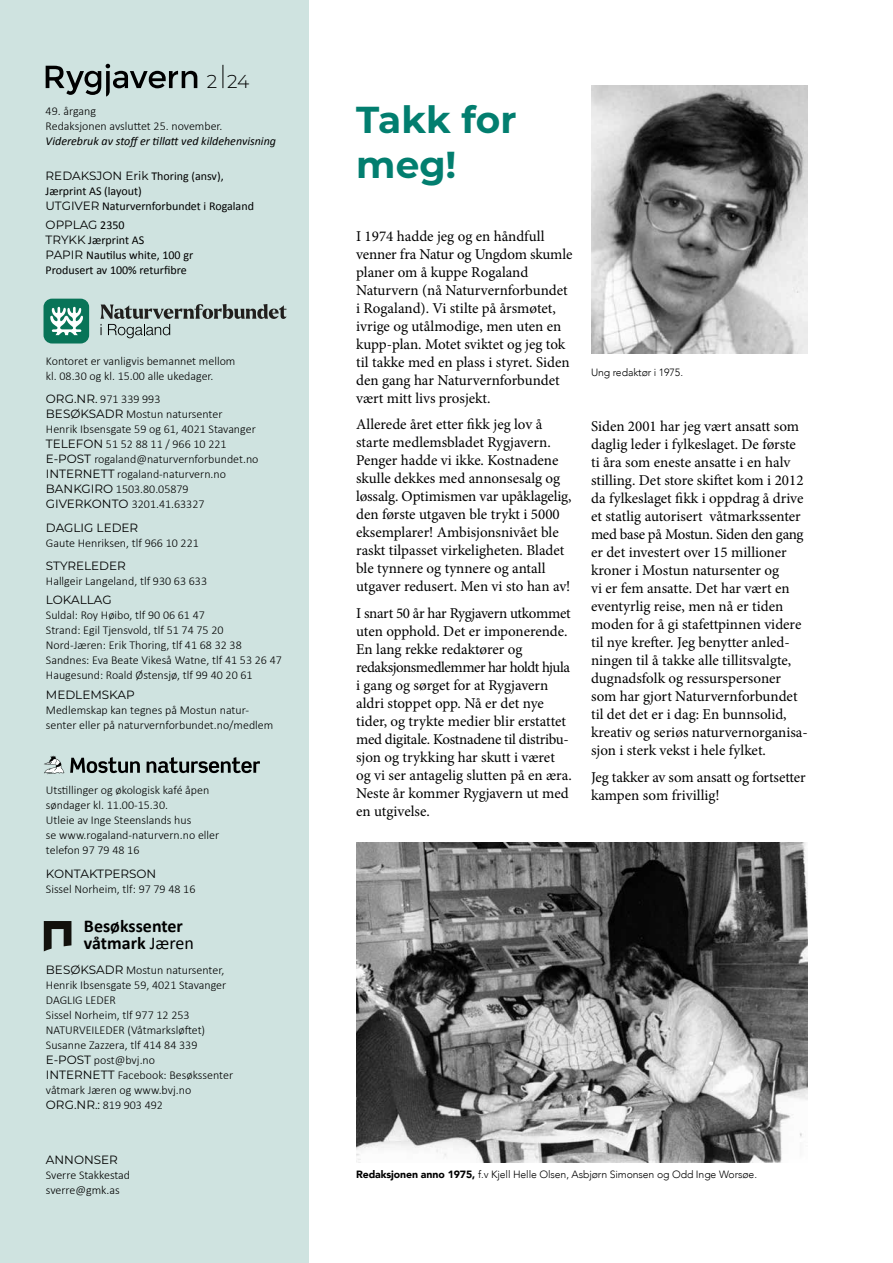
<style>
.page{position:relative;width:893px;height:1263px;background:#fff}
.page>*{position:absolute;margin:0;border:0;box-sizing:border-box;transform-origin:0 0}
.t1{font:700 37.5px/45px "Montserrat";color:#027e6f}
.t2{font:300 18.6px "Montserrat";color:#000}
.t3{font:700 18px/16.5px "Calibri";color:#000}
.t4{font:15px/18px "Minion Pro";letter-spacing:-.005em;color:#000}
.t5{font:300 12px/15px "Calibri";color:#000}
.t6{font:12px/15px "Calibri";color:#000}
.t7{font:12px "Montserrat";color:#000}
.t8{font:italic 12px "Calibri";color:#000}
.t9{font:300 10.5px "Avenir";letter-spacing:-.01em;color:#000}
.s1{font-family:"Montserrat"}
.s2{font-family:"Calibri"}
.s3{font-family:"Montserrat";font-weight:400}
.s4{font-weight:400}
.s5{font-weight:900}
</style>
<div class="page">
<div style="left:0;top:0;width:308px;height:1263px;background:#cfe3e0"></div>
<svg style="left:46px;top:64px;width:151px;height:33px"></svg>
<svg style="left:222px;top:65px;width:1px;height:23px"></svg>
<svg style="left:100px;top:304px;width:186px;height:34px"></svg>
<div style="left:44px;top:299px;width:45px;height:44px;background:#087458;border-radius:8px"></div>
<svg style="left:50px;top:307px;width:33px;height:28px"></svg>
<svg style="left:44px;top:755px;width:96px;height:19px"></svg>
<svg style="left:147px;top:757px;width:113px;height:16px"></svg>
<svg style="left:44px;top:921px;width:27px;height:30px"></svg>
<img style="left:591px;top:85px;width:217px;height:268px">
<img style="left:356px;top:842px;width:452px;height:320px">
<p class="t2" style="left:207px;top:68px;width:44px">2 24</p>
<p class="t5" style="left:46px;top:104px;width:178px">49. årgang<br>Redaksjonen avsluttet 25. november.</p>
<p class="t8" style="left:46px;top:133px;width:232px">Viderebruk av stoff er tillatt ved kildehenvisning</p>
<p class="t6" style="left:46px;top:168px;width:210px"><span class="s1">REDAKSJON Erik</span> Thoring (ansv),<br>Jærprint AS (layout)<br><span class="s1">UTGIVER</span> Naturvernforbundet i Rogaland</p>
<p class="t7" style="left:46px;top:216px;width:80px">OPPLAG <span class="s2">2350</span></p>
<p class="t6" style="left:46px;top:232px;width:149px"><span class="s1">TRYKK</span> Jærprint AS<br><span class="s1">PAPIR</span> Nautilus white, 100 gr<br>Produsert av 100% returfibre</p>
<p class="t5" style="left:46px;top:353px;width:191px">Kontoret er vanligvis bemannet mellom kl. 08.30 og kl. 15.00 alle ukedager.</p>
<p class="t5" style="left:46px;top:391px;width:214px"><span class="s3">ORG.NR.</span> 971 339 993<br><span class="s3">BESØKSADR</span> Mostun natursenter<br>Henrik Ibsensgate 59 og 61, 4021 Stavanger<br><span class="s3">TELEFON</span> 51 52 88 11 / 966 10 221<br><span class="s3">E-POST</span> rogaland@naturvernforbundet.no<br><span class="s3">INTERNETT</span> rogaland-naturvern.no<br><span class="s3">BANKGIRO</span> 1503.80.05879<br><span class="s3">GIVERKONTO</span> 3201.41.63327</p>
<p class="t7" style="left:46px;top:519px;width:94px">DAGLIG LEDER</p>
<p class="t5" style="left:46px;top:535px;width:154px">Gaute Henriksen, tlf 966 10 221</p>
<p class="t7" style="left:46px;top:557px;width:81px">STYRELEDER</p>
<p class="t5" style="left:46px;top:573px;width:163px">Hallgeir Langeland, tlf 930 63 633</p>
<p class="t7" style="left:46px;top:592px;width:67px">LOKALLAG</p>
<p class="t5" style="left:46px;top:608px;width:237px">Suldal: Roy Høibo, tlf 90 06 61 47<br>Strand: Egil Tjensvold, tlf 51 74 75 20<br>Nord-Jæren: Erik Thoring, tlf 41 68 32 38<br>Sandnes: Eva Beate Vikeså Watne, tlf 41 53 26 47<br>Haugesund: Roald Østensjø, tlf 99 40 20 61</p>
<p class="t7" style="left:46px;top:686px;width:90px">MEDLEMSKAP</p>
<p class="t5" style="left:46px;top:702px;width:229px">Medlemskap kan tegnes på Mostun natur&shy;senter eller på naturvernforbundet.no/medlem</p>
<p class="t5" style="left:46px;top:783px;width:175px">Utstillinger og økologisk kafé åpen søndager kl. 11.00-15.30.<br>Utleie av Inge Steenslands hus<br>se www.rogaland-naturvern.no eller telefon 97 79 48 16</p>
<p class="t7" style="left:46px;top:865px;width:112px">KONTAKTPERSON</p>
<p class="t5" style="left:46px;top:881px;width:151px">Sissel Norheim, tlf: 97 79 48 16</p>
<p class="t3" style="left:84px;top:917px;width:111px">Besøkssenter våtmark <span class="s4">Jæren</span></p>
<p class="t5" style="left:46px;top:962px;width:189px"><span class="s3">BESØKSADR</span> Mostun natursenter,<br>Henrik Ibsensgate 59, 4021 Stavanger<br>DAGLIG LEDER<br>Sissel Norheim, tlf 977 12 253<br>NATURVEILEDER (Våtmarksløftet)<br>Susanne Zazzera, tlf 414 84 339<br><span class="s3">E-POST</span> post@bvj.no<br><span class="s3">INTERNETT</span> Facebook: Besøkssenter våtmark Jæren og www.bvj.no<br><span class="s3">ORG.NR.:</span> 819 903 492</p>
<p class="t7" style="left:46px;top:1152px;width:74px">ANNONSER</p>
<p class="t5" style="left:46px;top:1168px;width:86px">Sverre Stakkestad sverre@gmk.as</p>
<h1 class="t1" style="left:356px;top:95px;width:162px">Takk for meg!</h1>
<p class="t4" style="left:356px;top:227px;width:218px">I 1974 hadde jeg og en håndfull venner fra Natur og Ungdom skumle planer om å kuppe Rogaland<br>Naturvern (nå Naturvernforbundet i Rogaland). Vi stilte på årsmøtet, ivrige og utålmodige, men uten en kupp-plan. Motet sviktet og jeg tok til takke med en plass i styret. Siden den gang har Naturvernforbundet vært mitt livs prosjekt.</p>
<p class="t4" style="left:356px;top:415px;width:217px">Allerede året etter fikk jeg lov å starte medlemsbladet Rygjavern.<br>Penger hadde vi ikke. Kostnadene skulle dekkes med annonsesalg og løssalg. Optimismen var upåklagelig, den første utgaven ble trykt i 5000 eksemplarer! Ambisjonsnivået ble raskt tilpasset virkeligheten. Bladet ble tynnere og tynnere og antall utgaver redusert. Men vi sto han av!</p>
<p class="t4" style="left:356px;top:604px;width:217px">I snart 50 år har Rygjavern utkommet uten opphold. Det er imponerende.<br>En lang rekke redaktører og redaksjonsmedlemmer har holdt hjula i gang og sørget for at Rygjavern aldri stoppet opp. Nå er det nye tider, og trykte medier blir erstattet med digitale. Kostnadene til distribu&shy;sjon og trykking har skutt i været og vi ser antagelig slutten på en æra.<br>Neste år kommer Rygjavern ut med en utgivelse.</p>
<p class="t9" style="left:591px;top:366px;width:94px">Ung redaktør i 1975.</p>
<p class="t4" style="left:591px;top:417px;width:218px">Siden 2001 har jeg vært ansatt som daglig leder i fylkeslaget. De første ti åra som eneste ansatte i en halv stilling. Det store skiftet kom i 2012 da fylkeslaget fikk i oppdrag å drive et statlig autorisert våtmarkssenter med base på Mostun. Siden den gang er det investert over 15 millioner kroner i Mostun natursenter og<br>vi er fem ansatte. Det har vært en eventyrlig reise, men nå er tiden moden for å gi stafettpinnen videre til nye krefter. Jeg benytter anled&shy;ningen til å takke alle tillitsvalgte, dugnadsfolk og ressurspersoner som har gjort Naturvernforbundet til det det er i dag: En bunnsolid, kreativ og seriøs naturvernorganisa&shy;sjon i sterk vekst i hele fylket.</p>
<p class="t4" style="left:591px;top:768px;width:216px">Jeg takker av som ansatt og fortsetter kampen som frivillig!</p>
<p class="t9" style="left:356px;top:1168px;width:402px"><span class="s5">Redaksjonen anno 1975,</span> f.v Kjell Helle Olsen, Asbjørn Simonsen og Odd Inge Worsøe.</p>
</div>
